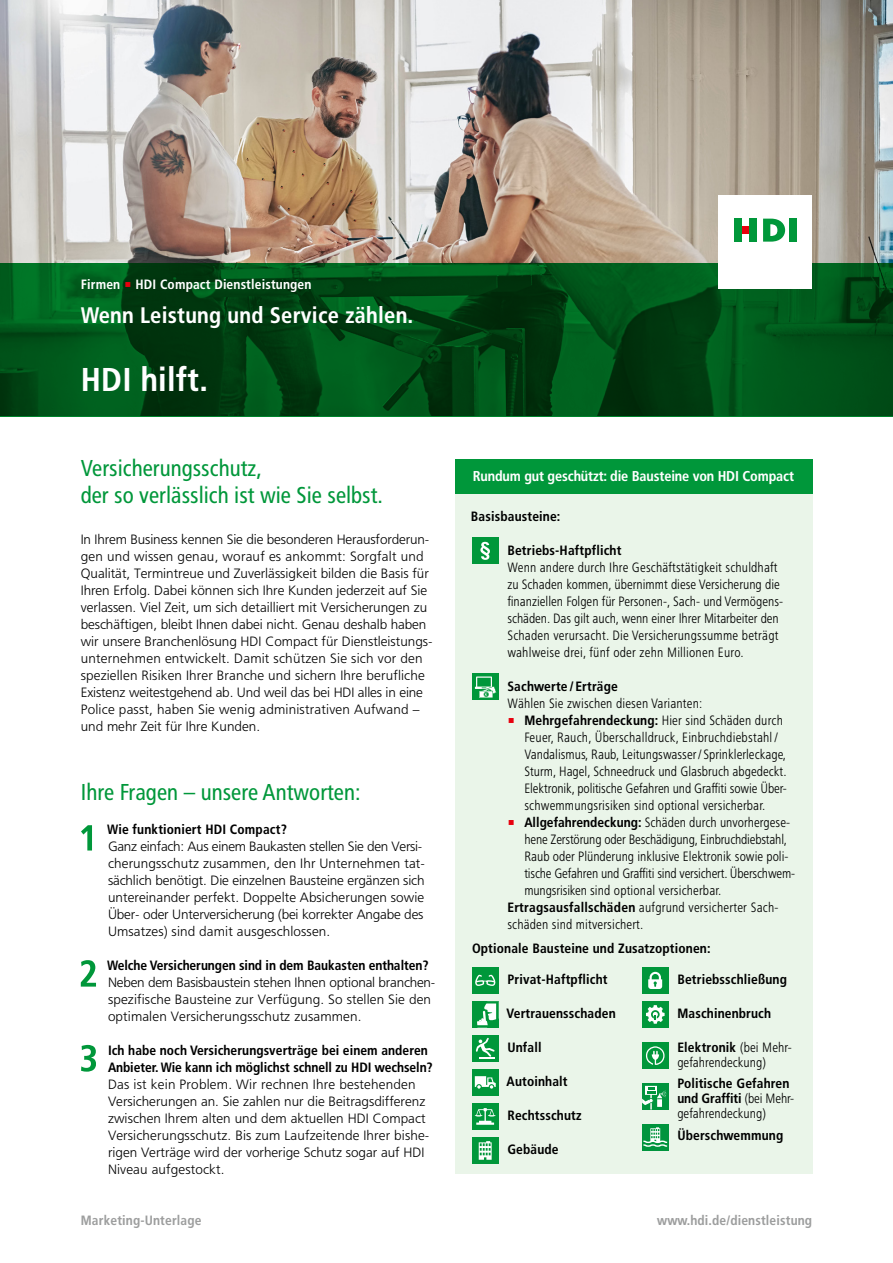
<style>
.page{position:relative;width:893px;height:1263px;background:#fff}
.page>*{position:absolute;margin:0;border:0;box-sizing:border-box;transform-origin:0 0}
.t1{font:33px "HDI Gerling Sans Cond Bold";letter-spacing:.01em;color:#fff}
.t2{font:24px/27px "HDI Gerling Sans Cond Regular";color:#00973a}
.t3{font:22.5px "HDI Gerling Sans Cond Bold";letter-spacing:.01em;color:#fff}
.t4{font:14.25px "HDI Gerling Sans Cond Bold";letter-spacing:-.01em;color:#fff}
.t5{font:13.5px/17px "HDI Gerling Sans Light";color:#000}
.t6{font:13.5px/17px "HDI Gerling Sans Cond Light";color:#000}
.t7{font:13.5px/17px "HDI Gerling Sans Cond Bold";letter-spacing:.01em;color:#000}
.t8{font:13.5px "HDI Gerling Sans Cond Bold";letter-spacing:.01em;color:#9d9e9e}
.t9{font:13.5px "HDI Gerling Sans Cond Bold";letter-spacing:.01em;color:#fff}
.s1{font-family:"HDI Gerling Sans Cond Regular";color:#e7000e}
.s2{font-family:"HDI Gerling Sans Cond Light"}
.s3{font-family:"HDI Gerling Sans Cond Bold"}
</style>
<div class="page">
<img style="left:0;top:0;width:893px;height:264px">
<svg style="left:0;top:264px;width:893px;height:153px;background:#004c16"></svg>
<div style="left:719px;top:196px;width:93px;height:93px;background:#fff"></div>
<div style="left:742px;top:226px;width:7px;height:8px;background:#e7000e"></div>
<svg style="left:763px;top:219px;width:22px;height:23px"></svg>
<div style="left:789px;top:219px;width:8px;height:23px;background:#00973a"></div>
<div style="left:749px;top:219px;width:8px;height:23px;background:#00973a"></div>
<div style="left:734px;top:219px;width:8px;height:23px;background:#00973a"></div>
<svg style="left:81px;top:825px;width:11px;height:25px"></svg>
<svg style="left:81px;top:960px;width:15px;height:26px"></svg>
<svg style="left:81px;top:1045px;width:15px;height:27px"></svg>
<div style="left:455px;top:493px;width:357px;height:681px;background:#eaf5e9"></div>
<div style="left:455px;top:459px;width:357px;height:34px;background:#00973a"></div>
<div style="left:472px;top:538px;width:26px;height:26px;background:#00973a"></div>
<svg style="left:480px;top:542px;width:10px;height:18px"></svg>
<div style="left:472px;top:674px;width:26px;height:26px;background:#00973a"></div>
<svg style="left:475px;top:676px;width:22px;height:22px"></svg>
<div style="left:472px;top:967px;width:26px;height:26px;background:#00973a"></div>
<svg style="left:475px;top:975px;width:20px;height:11px"></svg>
<svg style="left:472px;top:1001px;width:26px;height:26px"></svg>
<div style="left:472px;top:1035px;width:26px;height:26px;background:#00973a"></div>
<svg style="left:476px;top:1037px;width:19px;height:22px"></svg>
<div style="left:472px;top:1069px;width:26px;height:26px;background:#00973a"></div>
<svg style="left:475px;top:1076px;width:21px;height:13px"></svg>
<div style="left:472px;top:1103px;width:26px;height:26px;background:#00973a"></div>
<svg style="left:475px;top:1108px;width:21px;height:17px"></svg>
<div style="left:472px;top:1137px;width:26px;height:26px;background:#00973a"></div>
<svg style="left:479px;top:1141px;width:13px;height:19px"></svg>
<div style="left:642px;top:967px;width:26px;height:26px;background:#00973a"></div>
<svg style="left:648px;top:972px;width:14px;height:17px"></svg>
<div style="left:642px;top:1001px;width:26px;height:26px;background:#00973a"></div>
<svg style="left:646px;top:1005px;width:19px;height:19px"></svg>
<div style="left:642px;top:1042px;width:26px;height:27px;background:#00973a"></div>
<svg style="left:646px;top:1046px;width:18px;height:19px"></svg>
<svg style="left:642px;top:1083px;width:26px;height:26px"></svg>
<svg style="left:642px;top:1086px;width:24px;height:23px"></svg>
<div style="left:642px;top:1124px;width:26px;height:26px;background:#00943d"></div>
<svg style="left:643px;top:1127px;width:24px;height:20px"></svg>
<p class="t9" style="left:81px;top:277px;width:232px">Firmen <span class="s1">•</span> HDI Compact Dienstleistungen</p>
<h3 class="t3" style="left:81px;top:302px;width:334px">Wenn Leistung und Service zählen.</h3>
<h1 class="t1" style="left:81px;top:361px;width:129px">HDI hilft.</h1>
<h2 class="t2" style="left:81px;top:455px;width:304px">Versicherungsschutz,<br>der so verlässlich ist wie Sie selbst.</h2>
<p class="t5" style="left:81px;top:531px;width:353px">In Ihrem Business kennen Sie die besonderen Herausforderun&shy;gen und wissen genau, worauf es ankommt: Sorgfalt und Qualität, Termintreue und Zuverlässigkeit bilden die Basis für Ihren Erfolg. Dabei können sich Ihre Kunden jederzeit auf Sie verlassen. Viel Zeit, um sich detailliert mit Versicherungen zu beschäftigen, bleibt Ihnen dabei nicht. Genau deshalb haben wir unsere Branchenlösung HDI Compact für Dienstleistungs&shy;unternehmen entwickelt. Damit schützen Sie sich vor den speziellen Risiken Ihrer Branche und sichern Ihre berufliche Existenz weitestgehend ab. Und weil das bei HDI alles in eine Police passt, haben Sie wenig administrativen Aufwand – und mehr Zeit für Ihre Kunden.</p>
<h2 class="t2" style="left:81px;top:778px;width:281px">Ihre Fragen – unsere Antworten:</h2>
<p class="t7" style="left:107px;top:820px;width:181px">Wie funktioniert HDI Compact?</p>
<p class="t5" style="left:108px;top:837px;width:319px">Ganz einfach: Aus einem Baukasten stellen Sie den Versi&shy;cherungsschutz zusammen, den Ihr Unternehmen tat&shy;sächlich benötigt. Die einzelnen Bausteine ergänzen sich untereinander perfekt. Doppelte Absicherungen sowie Über- oder Unterversicherung (bei korrekter Angabe des Umsatzes) sind damit ausgeschlossen.</p>
<p class="t7" style="left:107px;top:957px;width:323px">Welche Versicherungen sind in dem Baukasten enthalten?</p>
<p class="t5" style="left:108px;top:973px;width:328px">Neben dem Basisbaustein stehen Ihnen optional branchen&shy;spezifische Bausteine zur Verfügung. So stellen Sie den optimalen Versicherungsschutz zusammen.</p>
<p class="t7" style="left:108px;top:1042px;width:326px">Ich habe noch Versicherungsverträge bei einem anderen<br>Anbieter. Wie kann ich möglichst schnell zu HDI wechseln?</p>
<p class="t5" style="left:108px;top:1076px;width:323px">Das ist kein Problem. Wir rechnen Ihre bestehenden Versicherungen an. Sie zahlen nur die Beitragsdifferenz zwischen Ihrem alten und dem aktuellen HDI Compact Versicherungsschutz. Bis zum Laufzeitende Ihrer bishe&shy;rigen Verträge wird der vorherige Schutz sogar auf HDI Niveau aufgestockt.</p>
<p class="t8" style="left:81px;top:1212px;width:122px">Marketing-Unterlage</p>
<p class="t4" style="left:473px;top:468px;width:323px">Rundum gut geschützt: die Bausteine von HDI Compact</p>
<p class="t7" style="left:471px;top:508px;width:91px">Basisbausteine:</p>
<p class="t7" style="left:507px;top:542px;width:116px">Betriebs-Haftpflicht</p>
<p class="t6" style="left:507px;top:559px;width:277px">Wenn andere durch Ihre Geschäftstätigkeit schuldhaft zu Schaden kommen, übernimmt diese Versicherung die finanziellen Folgen für Personen-, Sach- und Vermögens&shy;schäden. Das gilt auch, wenn einer Ihrer Mitarbeiter den Schaden verursacht. Die Versicherungssumme beträgt wahlweise drei, fünf oder zehn Millionen Euro.</p>
<p class="t7" style="left:507px;top:678px;width:112px">Sachwerte / Erträge</p>
<p class="t6" style="left:507px;top:695px;width:196px">Wählen Sie zwischen diesen Varianten:</p>
<p class="t7" style="left:507px;top:712px;width:277px"><span class="s1">•</span> Mehrgefahrendeckung: <span class="s2">Hier sind Schäden durch</span></p>
<p class="t6" style="left:524px;top:729px;width:264px">Feuer, Rauch, Überschalldruck, Einbruchdiebstahl / Vandalismus, Raub, Leitungswasser/ Sprinklerleckage, Sturm, Hagel, Schneedruck und Glasbruch abgedeckt.<br>Elektronik, politische Gefahren und Graffiti sowie Über&shy;schwemmungsrisiken sind optional versicherbar.</p>
<p class="t6" style="left:507px;top:814px;width:284px"><span class="s1">•</span> <span class="s3">Allgefahrendeckung:</span> Schäden durch unvorhergese-</p>
<p class="t6" style="left:524px;top:831px;width:264px">hene Zerstörung oder Beschädigung, Einbruchdiebstahl,</p>
<p class="t6" style="left:524px;top:848px;width:266px">Raub oder Plünderung inklusive Elektronik sowie poli-</p>
<p class="t6" style="left:524px;top:865px;width:272px">tische Gefahren und Graffiti sind versichert. Überschwem-</p>
<p class="t6" style="left:524px;top:882px;width:198px">mungsrisiken sind optional versicherbar.</p>
<p class="t6" style="left:507px;top:899px;width:272px"><span class="s3">Ertragsausfallschäden</span> aufgrund versicherter Sach‑</p>
<p class="t6" style="left:507px;top:916px;width:138px">schäden sind mitversichert.</p>
<p class="t7" style="left:472px;top:940px;width:240px">Optionale Bausteine und Zusatzoptionen:</p>
<p class="t7" style="left:677px;top:971px;width:111px">Betriebsschließung</p>
<p class="t7" style="left:677px;top:1005px;width:95px">Maschinenbruch</p>
<p class="t7" style="left:677px;top:1039px;width:116px">Elektronik <span class="s2">(bei Mehr-</span></p>
<p class="t6" style="left:677px;top:1054px;width:90px">gefahrendeckung)</p>
<p class="t7" style="left:677px;top:1076px;width:118px;line-height:15px">Politische Gefahren und Graffiti <span class="s2">(bei Mehr-</span></p>
<p class="t6" style="left:677px;top:1105px;width:90px">gefahrendeckung)</p>
<p class="t7" style="left:677px;top:1127px;width:107px">Überschwemmung</p>
<p class="t7" style="left:507px;top:971px;width:102px">Privat-Haftpflicht</p>
<p class="t7" style="left:507px;top:1005px;width:111px">Vertrauensschaden</p>
<p class="t7" style="left:507px;top:1039px;width:36px">Unfall</p>
<p class="t7" style="left:507px;top:1073px;width:63px">Autoinhalt</p>
<p class="t7" style="left:507px;top:1107px;width:76px">Rechtsschutz</p>
<p class="t7" style="left:507px;top:1141px;width:53px">Gebäude</p>
<p class="t8" style="left:657px;top:1212px;width:156px">www.hdi.de/dienstleistung</p>
</div>
